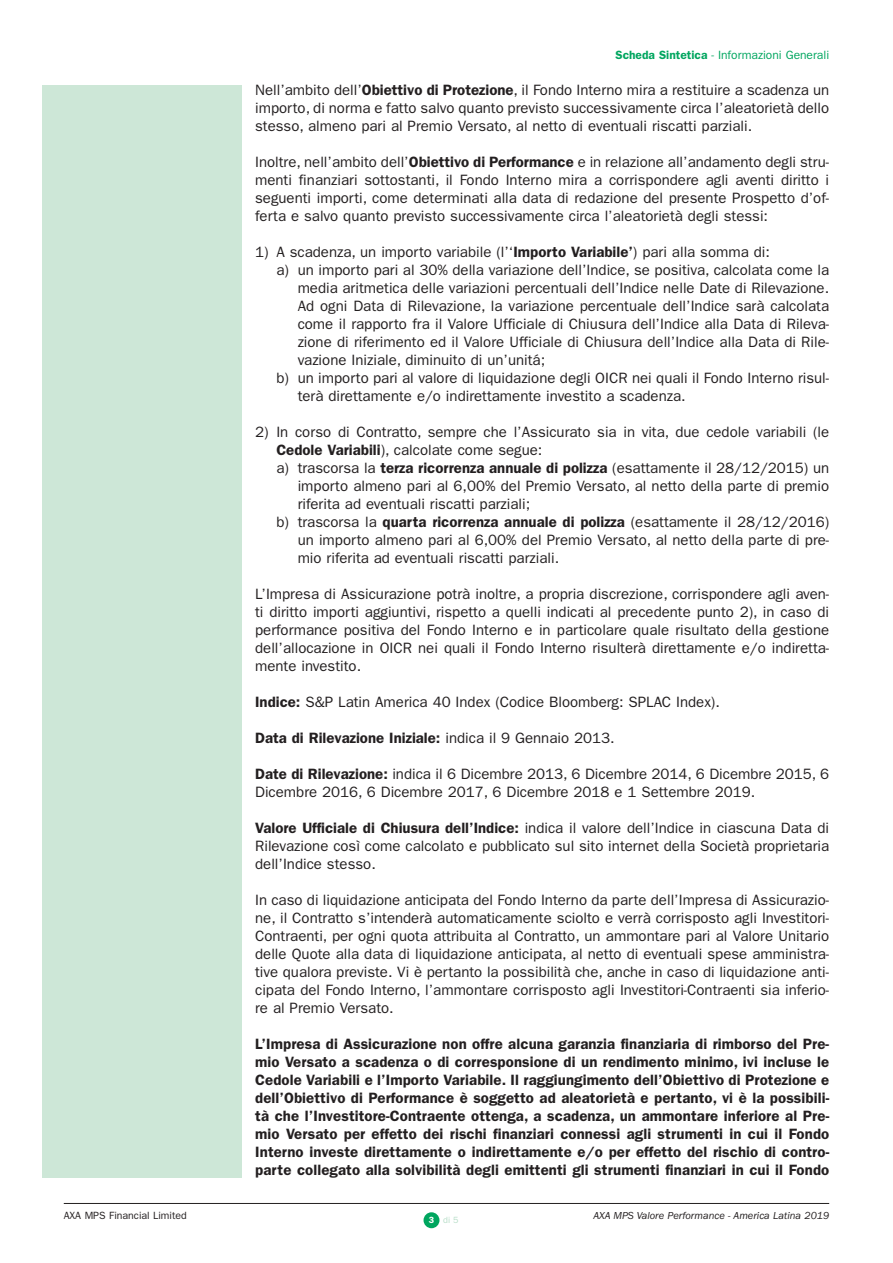
<style>
.page{position:relative;width:893px;height:1263px;background:#fff}
.page>*{position:absolute;margin:0;border:0;box-sizing:border-box;transform-origin:0 0}
.t1{font:15px/18px "Franklin Gothic";color:#231f20;text-align:justify}
.t2{font:600 15px/18px "Franklin Gothic";letter-spacing:.005em;color:#231f20;text-align:justify}
.t3{font:12px "Franklin Gothic";color:#00a65f}
.t4{font:italic 10.5px "Franklin Gothic";color:#231f20}
.t5{font:10.5px "Franklin Gothic";color:#231f20}
.t6{font:9px "Franklin Gothic";color:#b6ddc7}
.s1{font-weight:600}
.s2{font-weight:400}
.s3{font-weight:600;color:#fff}
.s4{color:#fff}
</style>
<div class="page">
<div style="left:423px;top:1212px;width:16px;height:16px;background:#00a65f;border-radius:50%"></div>
<div style="left:43px;top:85px;width:199px;height:1093px;background:#cde7d7"></div>
<hr style="left:64px;top:1203px;width:765px;height:1px;background:#231f20">
<p class="t3" style="left:615px;top:48px;width:215px"><span class="s1">Scheda Sintetica</span> - Informazioni Generali</p>
<p class="t1" style="left:255px;top:81px;width:576px">Nell’ambito dell’<span class="s1">Obiettivo di Protezione</span>, il Fondo Interno mira a restituire a scadenza un importo, di norma e fatto salvo quanto previsto successivamente circa l’aleatorietà dello stesso, almeno pari al Premio Versato, al netto di eventuali riscatti parziali.</p>
<p class="t1" style="left:255px;top:153px;width:576px">Inoltre, nell’ambito dell’<span class="s1">Obiettivo di Performance</span> e in relazione all’andamento degli stru&shy;menti finanziari sottostanti, il Fondo Interno mira a corrispondere agli aventi diritto i seguenti importi, come determinati alla data di redazione del presente Prospetto d’of&shy;ferta e salvo quanto previsto successivamente circa l’aleatorietà degli stessi:</p>
<p class="t1" style="left:255px;top:243px;width:516px">1) A scadenza, un importo variabile (l’‘<span class="s1">Importo Variabile’</span>) pari alla somma di:</p>
<p class="t1" style="left:276px;top:261px;width:554px">a) un importo pari al 30% della variazione dell’Indice, se positiva, calcolata come la</p>
<p class="t1" style="left:298px;top:279px;width:533px">media aritmetica delle variazioni percentuali dell’Indice nelle Date di Rilevazione.</p>
<p class="t1" style="left:298px;top:297px;width:533px">Ad ogni Data di Rilevazione, la variazione percentuale dell’Indice sarà calcolata</p>
<p class="t1" style="left:298px;top:315px;width:533px">come il rapporto fra il Valore Ufficiale di Chiusura dell’Indice alla Data di Rileva-</p>
<p class="t1" style="left:298px;top:333px;width:533px">zione di riferimento ed il Valore Ufficiale di Chiusura dell’Indice alla Data di Rile-</p>
<p class="t1" style="left:298px;top:351px;width:249px">vazione Iniziale, diminuito di un’unitá;</p>
<p class="t1" style="left:276px;top:369px;width:554px">b) un importo pari al valore di liquidazione degli OICR nei quali il Fondo Interno risul-</p>
<p class="t1" style="left:298px;top:387px;width:390px">terà direttamente e/o indirettamente investito a scadenza.</p>
<p class="t1" style="left:255px;top:423px;width:576px">2) In corso di Contratto, sempre che l’Assicurato sia in vita, due cedole variabili (le</p>
<p class="t1" style="left:276px;top:441px;width:268px"><span class="s1">Cedole Variabili</span>), calcolate come segue:</p>
<p class="t1" style="left:276px;top:459px;width:554px">a) trascorsa la <span class="s1">terza ricorrenza annuale di polizza</span> (esattamente il 28/12/2015) un</p>
<p class="t1" style="left:298px;top:477px;width:533px">importo almeno pari al 6,00% del Premio Versato, al netto della parte di premio</p>
<p class="t1" style="left:298px;top:495px;width:234px">riferita ad eventuali riscatti parziali;</p>
<p class="t1" style="left:276px;top:513px;width:554px">b) trascorsa la <span class="s1">quarta ricorrenza annuale di polizza</span> (esattamente il 28/12/2016)</p>
<p class="t1" style="left:298px;top:531px;width:533px">un importo almeno pari al 6,00% del Premio Versato, al netto della parte di pre-</p>
<p class="t1" style="left:298px;top:549px;width:263px">mio riferita ad eventuali riscatti parziali.</p>
<p class="t1" style="left:255px;top:585px;width:576px">L’Impresa di Assicurazione potrà inoltre, a propria discrezione, corrispondere agli aven&shy;ti diritto importi aggiuntivi, rispetto a quelli indicati al precedente punto 2), in caso di performance positiva del Fondo Interno e in particolare quale risultato della gestione dell’allocazione in OICR nei quali il Fondo Interno risulterà direttamente e/o indiretta&shy;mente investito.</p>
<p class="t1" style="left:255px;top:693px;width:466px"><span class="s1">Indice:</span> S&amp;P Latin America 40 Index (Codice Bloomberg: SPLAC Index).</p>
<p class="t2" style="left:255px;top:729px;width:361px">Data di Rilevazione Iniziale: <span class="s2">indica il 9 Gennaio 2013.</span></p>
<p class="t1" style="left:255px;top:765px;width:576px"><span class="s1">Date di Rilevazione:</span> indica il 6 Dicembre 2013, 6 Dicembre 2014, 6 Dicembre 2015, 6<br>Dicembre 2016, 6 Dicembre 2017, 6 Dicembre 2018 e 1 Settembre 2019.</p>
<p class="t1" style="left:255px;top:819px;width:576px"><span class="s1">Valore Ufficiale di Chiusura dell’Indice:</span> indica il valore dell’Indice in ciascuna Data di Rilevazione così come calcolato e pubblicato sul sito internet della Società proprietaria dell’Indice stesso.</p>
<p class="t1" style="left:255px;top:891px;width:576px">In caso di liquidazione anticipata del Fondo Interno da parte dell’Impresa di Assicurazio&shy;ne, il Contratto s’intenderà automaticamente sciolto e verrà corrisposto agli Investitori-Contraenti, per ogni quota attribuita al Contratto, un ammontare pari al Valore Unitario delle Quote alla data di liquidazione anticipata, al netto di eventuali spese amministra&shy;tive qualora previste. Vi è pertanto la possibilità che, anche in caso di liquidazione anti&shy;cipata del Fondo Interno, l’ammontare corrisposto agli Investitori-Contraenti sia inferio&shy;re al Premio Versato.</p>
<p class="t2" style="left:255px;top:1035px;width:576px">L’Impresa di Assicurazione non offre alcuna garanzia finanziaria di rimborso del Pre&shy;mio Versato a scadenza o di corresponsione di un rendimento minimo, ivi incluse le Cedole Variabili e l’Importo Variabile. Il raggiungimento dell’Obiettivo di Protezione e dell’Obiettivo di Performance è soggetto ad aleatorietà e pertanto, vi è la possibili&shy;tà che l’Investitore-Contraente ottenga, a scadenza, un ammontare inferiore al Pre&shy;mio Versato per effetto dei rischi finanziari connessi agli strumenti in cui il Fondo Interno investe direttamente o indirettamente e/o per effetto del rischio di contro&shy;parte collegato alla solvibilità degli emittenti gli strumenti finanziari in cui il Fondo</p>
<p class="t5" style="left:64px;top:1209px;width:124px">AXA MPS Financial Limited</p>
<p class="t4" style="left:593px;top:1211px;width:237px">AXA MPS Valore Performance - America Latina 2019</p>
<p class="t6" style="left:429px;top:1215px;width:37px"><span class="s3">3</span> di 5<span class="s4">0</span></p>
</div>
